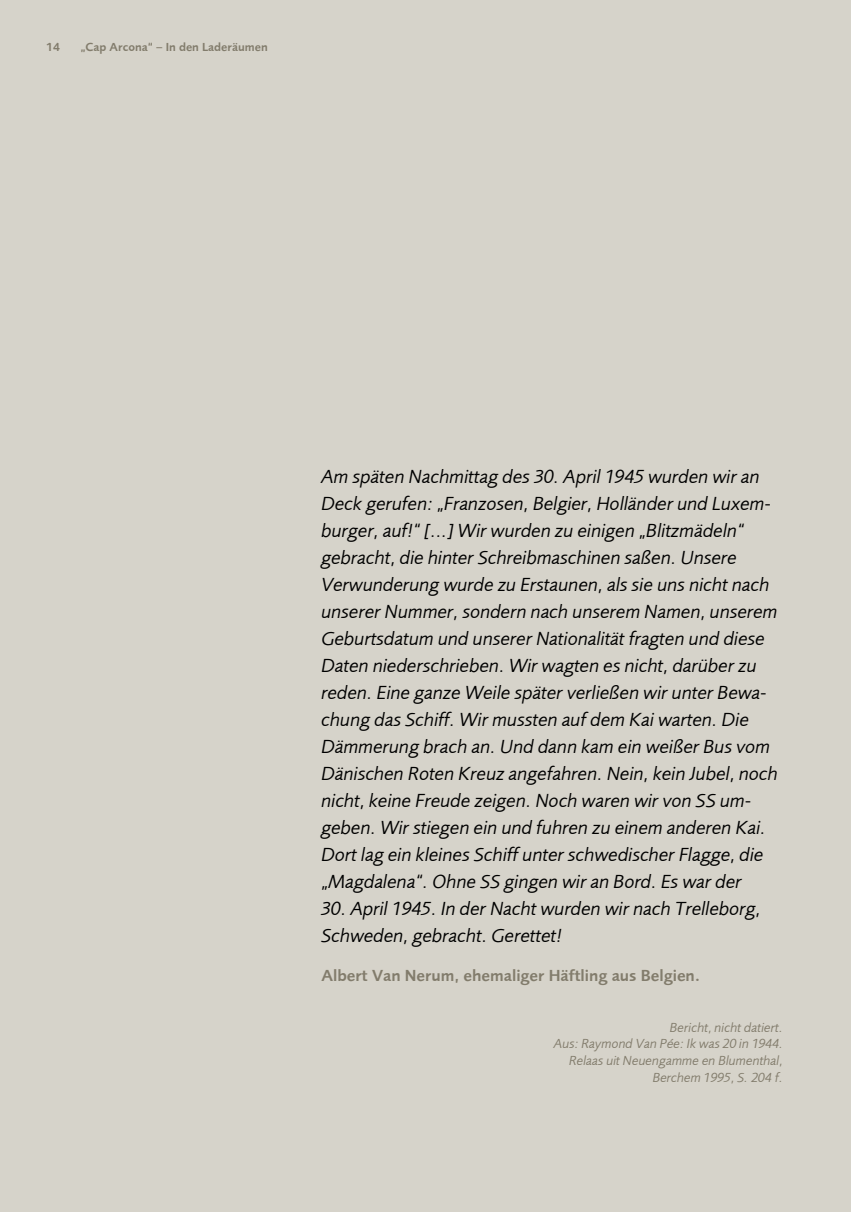
<style>
.page{position:relative;width:851px;height:1212px;background:#fff}
.page>*{position:absolute;margin:0;border:0;box-sizing:border-box;transform-origin:0 0}
.t1{font:italic 19.5px/27px "Foundry Sans";color:#000}
.t2{font:16.5px "Foundry Sans Demi";color:#827c6c}
.t3{font:italic 13.5px/16.8px "Foundry Sans";color:#827c6c;text-align:right}
.t4{font:12px "Foundry Sans Demi";color:#827c6c}
</style>
<div class="page">
<div style="left:0;top:0;width:850px;height:1212px;background:#d6d3ca"></div>
<p class="t4" style="left:46px;top:40px;width:15px">14</p>
<p class="t4" style="left:80px;top:40px;width:189px">„Cap Arcona“ – In den Laderäumen</p>
<p class="t1" style="left:321px;top:463px;width:458px">Am späten Nachmittag des 30. April 1945 wurden wir an Deck gerufen: „Franzosen, Belgier, Holländer und Luxem&shy;burger, auf!“ [...] Wir wurden zu einigen „Blitzmädeln“ gebracht, die hinter Schreibmaschinen saßen. Unsere Verwunderung wurde zu Erstaunen, als sie uns nicht nach unserer Nummer, sondern nach unserem Namen, unserem Geburtsdatum und unserer Nationalität fragten und diese Daten niederschrieben. Wir wagten es nicht, darüber zu reden. Eine ganze Weile später verließen wir unter Bewa&shy;chung das Schiff. Wir mussten auf dem Kai warten. Die Dämmerung brach an. Und dann kam ein weißer Bus vom Dänischen Roten Kreuz angefahren. Nein, kein Jubel, noch nicht, keine Freude zeigen. Noch waren wir von SS um&shy;geben. Wir stiegen ein und fuhren zu einem anderen Kai.<br>Dort lag ein kleines Schiff unter schwedischer Flagge, die „Magdalena“. Ohne SS gingen wir an Bord. Es war der</p>
<p class="t1" style="left:321px;top:895px;width:441px">30. April 1945. In der Nacht wurden wir nach Trelleborg,<br>Schweden, gebracht. Gerettet!</p>
<p class="t2" style="left:321px;top:966px;width:380px">Albert Van Nerum, ehemaliger Häftling aus Belgien.</p>
<p class="t3" style="left:553px;top:1019px;width:230px">Bericht, nicht datiert.<br>Aus: Raymond Van Pée: Ik was 20 in 1944.<br>Relaas uit Neuengamme en Blumenthal,<br>Berchem 1995, S. 204 f.</p>
</div>
